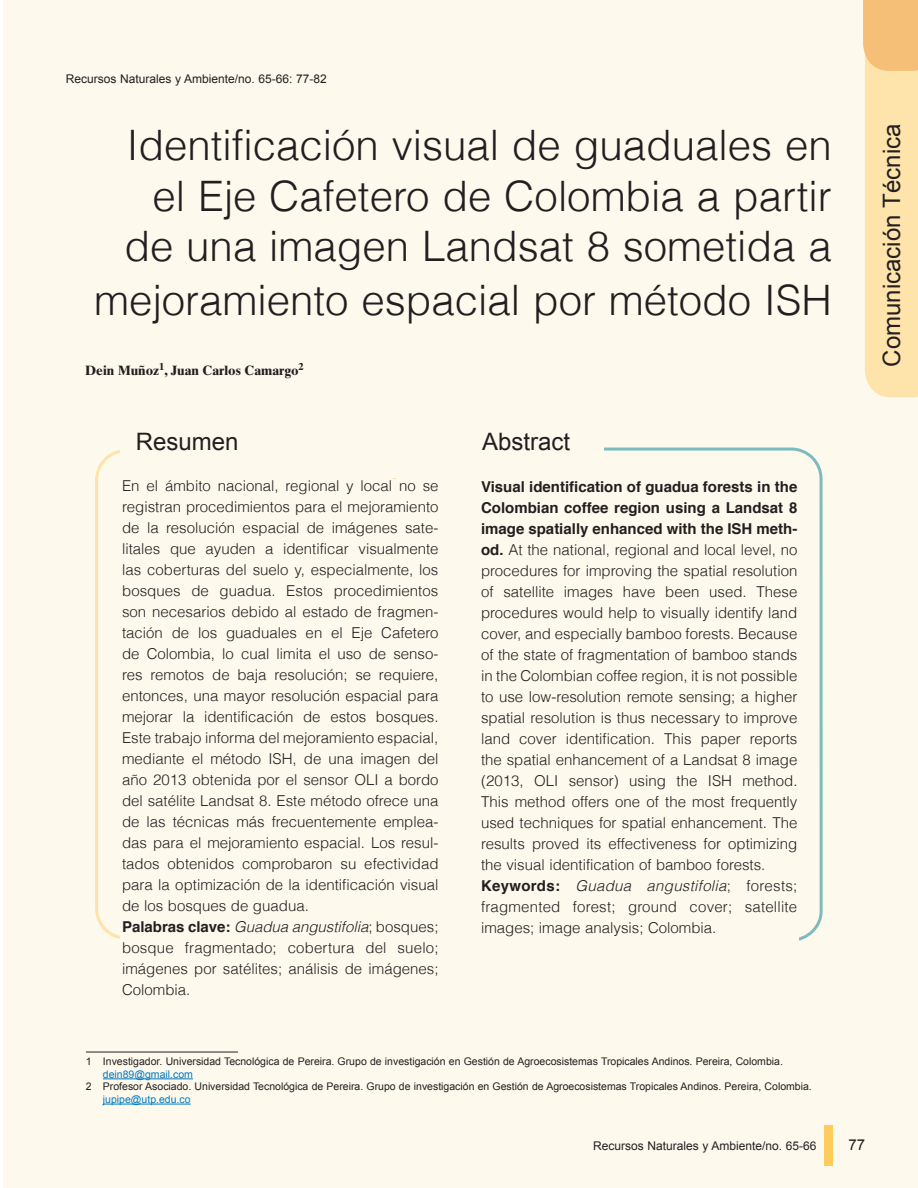
<style>
.page{position:relative;width:918px;height:1188px;background:#fff}
.page>*{position:absolute;margin:0;border:0;box-sizing:border-box;transform-origin:0 0}
.Titulo_foro{font:300 42px/50.4px "Helvetica";color:#231f20;text-align:right}
.Resumen{font:24px "Arial";color:#231f20}
.Texto_resumen{font:300 15px/21px "Helvetica";color:#231f20;text-align:justify}
.t1{font:15px "Arial";color:#231f20}
.Autor{font:700 13.5px "Times Ten";color:#231f20}
.t2{font:12px "Arial";color:#231f20}
.Pie_de_pagina{font:10.5px/12.6px "Arial";color:#231f20}
.s1{font-weight:700}
.s2{font-style:italic}
.s3{color:#007bc2}
</style>
<div class="page">
<div style="left:3px;top:0;width:915px;height:1188px;background:#fef9ed"></div>
<svg style="left:863px;top:0;width:55px;height:397px;background:#fcdea7"></svg>
<div style="left:824px;top:1125px;width:9px;height:41px;background:#fecc5c"></div>
<svg style="left:95px;top:450px;width:301px;height:489px"></svg>
<svg style="left:604px;top:447px;width:219px;height:494px"></svg>
<hr style="left:86px;top:1052px;width:152px;height:1px;background:#231f20">
<hr style="left:103px;top:1078px;width:90px;height:1px;background:#007bc2">
<hr style="left:103px;top:1104px;width:88px;height:1px;background:#007bc2">
<div style="left:120px;top:431px;width:319px;height:47px;background:#fef9ed"></div>
<div style="left:121px;top:479px;width:678px;height:530px;background:#fef9ed"></div>
<p class="t2" style="left:66px;top:71px;width:263px">Recursos Naturales y Ambiente/no. 65-66: 77-82</p>
<p class="Titulo_foro" style="left:124px;top:120px;width:709px">Identificación visual de guaduales en el Eje Cafetero de Colombia a partir de una imagen Landsat 8 sometida a</p>
<p class="Titulo_foro" style="left:94px;top:275px;width:739px">mejoramiento espacial por método ISH</p>
<p class="Autor" style="left:85px;top:362px;width:220px">Dein Muñoz<sup>1</sup>, Juan Carlos Camargo<sup>2</sup></p>
<p class="Resumen" style="left:136px;top:426px;width:104px">Resumen</p>
<p class="Resumen" style="left:482px;top:426px;width:90px">Abstract</p>
<p class="Texto_resumen" style="left:122px;top:475px;width:318px">En el ámbito nacional, regional y local no se registran procedimientos para el mejoramiento de la resolución espacial de imágenes sate&shy;litales que ayuden a identificar visualmente las coberturas del suelo y, especialmente, los bosques de guadua. Estos procedimientos son necesarios debido al estado de fragmen&shy;tación de los guaduales en el Eje Cafetero de Colombia, lo cual limita el uso de senso&shy;res remotos de baja resolución; se requiere, entonces, una mayor resolución espacial para mejorar la identificación de estos bosques.<br>Este trabajo informa del mejoramiento espacial, mediante el método ISH, de una imagen del año 2013 obtenida por el sensor OLI a bordo del satélite Landsat 8. Este método ofrece una de las técnicas más frecuentemente emplea&shy;das para el mejoramiento espacial. Los resul&shy;tados obtenidos comprobaron su efectividad para la optimización de la identificación visual de los bosques de guadua.</p>
<p class="Texto_resumen" style="left:122px;top:916px;width:318px"><span class="s1">Palabras clave:</span> <span class="s2">Guadua angustifolia</span>; bosques; bosque fragmentado; cobertura del suelo; imágenes por satélites; análisis de imágenes; Colombia.</p>
<p class="Texto_resumen" style="left:481px;top:476px;width:318px"><span class="s1">Visual identification of guadua forests in the Colombian coffee region using a Landsat 8 image spatially enhanced with the ISH meth&shy;od.</span> At the national, regional and local level, no procedures for improving the spatial resolution of satellite images have been used. These procedures would help to visually identify land cover, and especially bamboo forests. Because of the state of fragmentation of bamboo stands in the Colombian coffee region, it is not possible to use low-resolution remote sensing; a higher spatial resolution is thus necessary to improve land cover identification. This paper reports the spatial enhancement of a Landsat 8 image (2013, OLI sensor) using the ISH method.<br>This method offers one of the most frequently used techniques for spatial enhancement. The results proved its effectiveness for optimizing the visual identification of bamboo forests.</p>
<p class="Texto_resumen" style="left:481px;top:875px;width:318px"><span class="s1">Keywords:</span> <span class="s2">Guadua angustifolia</span>; forests; fragmented forest; ground cover; satellite images; image analysis; Colombia.</p>
<h2 class="Resumen" style="left:876px;top:367px;width:244px;rotate:-90deg">Comunicación Técnica</h2>
<p class="Pie_de_pagina" style="left:103px;top:1055px;width:682px;text-indent:-17px">1 Investigador. Universidad Tecnológica de Pereira. Grupo de investigación en Gestión de Agroecosistemas Tropicales Andinos. Pereira, Colombia. <span class="s3">dein89@gmail.com</span></p>
<p class="Pie_de_pagina" style="left:103px;top:1080px;width:710px;text-indent:-17px">2 Profesor Asociado. Universidad Tecnológica de Pereira. Grupo de investigación en Gestión de Agroecosistemas Tropicales Andinos. Pereira, Colombia. <span class="s3">jupipe@utp.edu.co</span></p>
<p class="t2" style="left:593px;top:1137px;width:225px">Recursos Naturales y Ambiente/no. 65-66</p>
<p class="t1" style="left:848px;top:1135px;width:18px">77</p>
</div>
